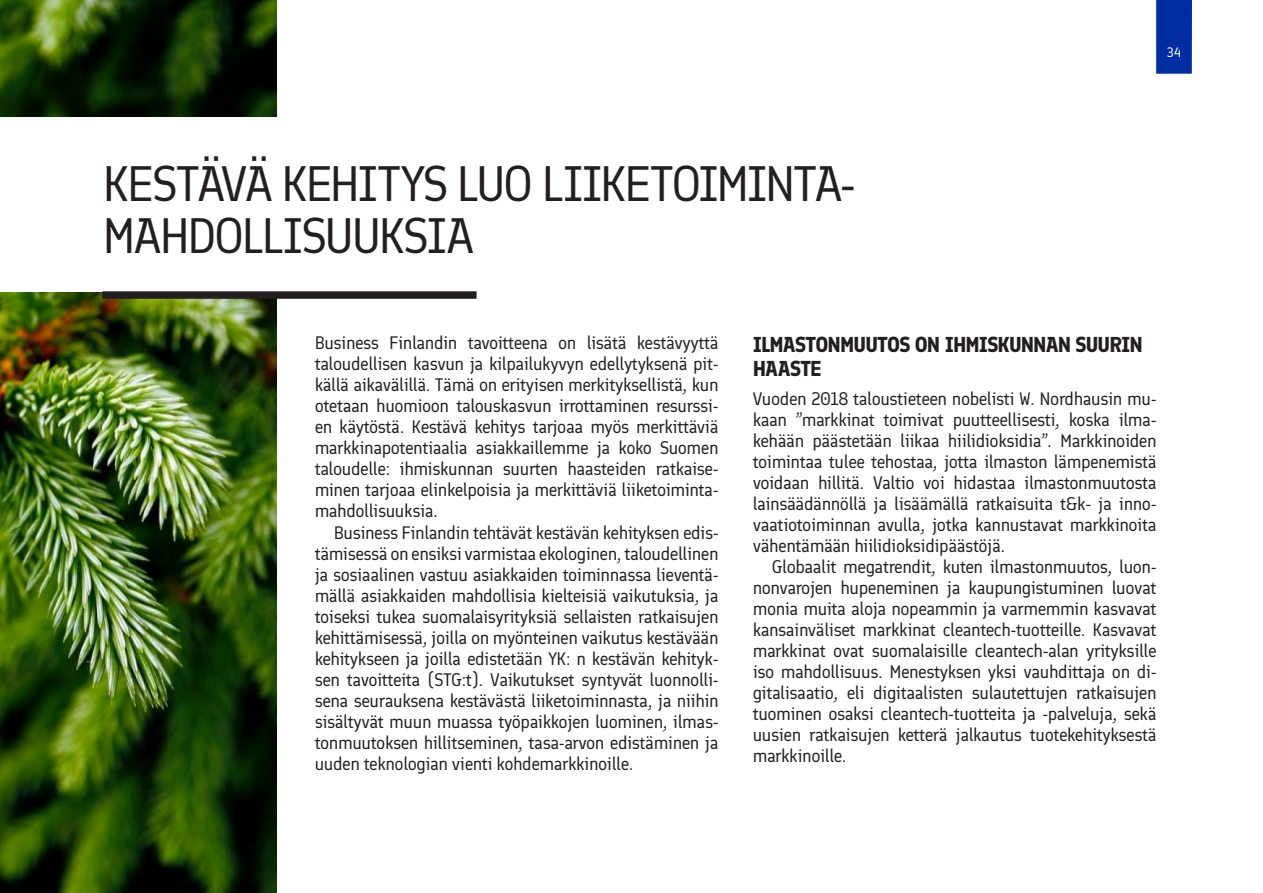
<style>
.page{position:relative;width:1263px;height:893px;background:#fff}
.page>*{position:absolute;margin:0;border:0;box-sizing:border-box;transform-origin:0 0}
.t1{font:49.5px/52.5px "Finlandica";letter-spacing:-.045em;color:#231f20}
.t2{font:700 21px/24px "Finlandica";letter-spacing:-.04em;color:#231f20}
.body_text_indent{font:18px/21px "Finlandica";letter-spacing:-.025em;color:#231f20;text-align:justify}
.body_text{font:18px/21px "Finlandica";letter-spacing:-.025em;color:#231f20;text-align:justify}
.t3{font:13.5px "Finlandica";color:#fff}
</style>
<div class="page">
<img style="left:0;top:0;width:276px;height:893px">
<div style="left:0;top:117px;width:876px;height:174px;background:#fff"></div>
<div style="left:102px;top:291px;width:375px;height:8px;background:#231f20"></div>
<div style="left:1156px;top:0;width:36px;height:74px;background:#002ea2"></div>
<p class="t3" style="left:1167px;top:43px;width:16px">34</p>
<h1 class="t1" style="left:103px;top:157px;width:755px">KESTÄVÄ KEHITYS LUO LIIKETOIMINTA-<br>MAHDOLLISUUKSIA</h1>
<p class="body_text" style="left:315px;top:332px;width:405px">Business Finlandin tavoitteena on lisätä kestävyyttä taloudellisen kasvun ja kilpailukyvyn edellytyksenä pit&shy;källä aikavälillä. Tämä on erityisen merkityksellistä, kun otetaan huomioon talouskasvun irrottaminen resurssi&shy;en käytöstä. Kestävä kehitys tarjoaa myös merkittäviä markkinapotentiaalia asiakkaillemme ja koko Suomen taloudelle: ihmiskunnan suurten haasteiden ratkaise&shy;minen tarjoaa elinkelpoisia ja merkittäviä liiketoiminta&shy;mahdollisuuksia.</p>
<p class="body_text_indent" style="left:315px;top:522px;width:405px;text-indent:19px">Business Finlandin tehtävät kestävän kehityksen edis&shy;tämisessä on ensiksi varmistaa ekologinen, taloudellinen ja sosiaalinen vastuu asiakkaiden toiminnassa lieventä&shy;mällä asiakkaiden mahdollisia kielteisiä vaikutuksia, ja toiseksi tukea suomalaisyrityksiä sellaisten ratkaisujen kehittämisessä, joilla on myönteinen vaikutus kestävään kehitykseen ja joilla edistetään YK: n kestävän kehityk&shy;sen tavoitteita (STG:t). Vaikutukset syntyvät luonnolli&shy;sena seurauksena kestävästä liiketoiminnasta, ja niihin sisältyvät muun muassa työpaikkojen luominen, ilmas&shy;tonmuutoksen hillitseminen, tasa-arvon edistäminen ja uuden teknologian vienti kohdemarkkinoille.</p>
<h2 class="t2" style="left:753px;top:332px;width:392px">ILMASTONMUUTOS ON IHMISKUNNAN SUURIN<br>HAASTE</h2>
<p class="body_text" style="left:753px;top:388px;width:405px">Vuoden 2018 taloustieteen nobelisti W. Nordhausin mu&shy;kaan ”markkinat toimivat puutteellisesti, koska ilma&shy;kehään päästetään liikaa hiilidioksidia”. Markkinoiden toimintaa tulee tehostaa, jotta ilmaston lämpenemistä voidaan hillitä. Valtio voi hidastaa ilmastonmuutosta lainsäädännöllä ja lisäämällä ratkaisuita t&amp;k- ja inno&shy;vaatiotoiminnan avulla, jotka kannustavat markkinoita vähentämään hiilidioksidipäästöjä.</p>
<p class="body_text_indent" style="left:753px;top:556px;width:405px;text-indent:19px">Globaalit megatrendit, kuten ilmastonmuutos, luon&shy;nonvarojen hupeneminen ja kaupungistuminen luovat monia muita aloja nopeammin ja varmemmin kasvavat kansainväliset markkinat cleantech-tuotteille. Kasvavat markkinat ovat suomalaisille cleantech-alan yrityksille iso mahdollisuus. Menestyksen yksi vauhdittaja on di&shy;gitalisaatio, eli digitaalisten sulautettujen ratkaisujen tuominen osaksi cleantech-tuotteita ja -palveluja, sekä uusien ratkaisujen ketterä jalkautus tuotekehityksestä markkinoille.</p>
</div>
